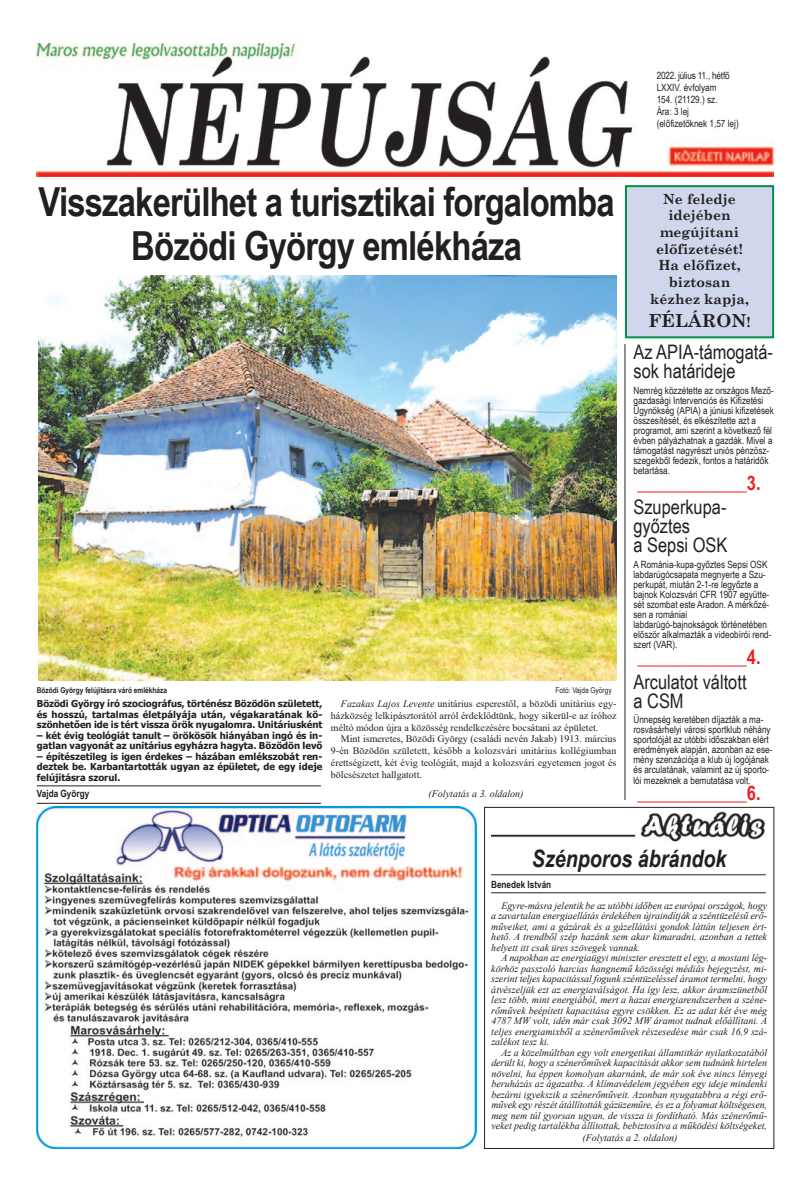
<style>
.page{position:relative;width:811px;height:1191px;background:#fff}
.page>*{position:absolute;margin:0;border:0;box-sizing:border-box;transform-origin:0 0}
.t1{font:700 40px/44px "Arial Narrow";letter-spacing:-.02em;color:#231f20;text-align:center}
.t2{font:italic 700 24px "Arial Narrow";color:#231f20}
.t3{font:20px/19px "Arial Narrow";color:#231f20}
.t4{font:700 20px "Arial Narrow";color:#ee1d23}
.t5{font:700 18px "Century Schoolbook";color:#231f20}
.t6{font:700 14px/16.7px "Century Schoolbook";color:#231f20;text-align:center}
.t7{font:italic 10px/10.5px "Times New Roman";color:#231f20;text-align:justify}
.t8{font:10px/10px "Arial Narrow";color:#231f20}
.t9{font:10px/11.8px "Times New Roman";color:#231f20;text-align:justify}
.t10{font:700 10px "Arial Narrow";color:#231f20}
.t11{font:700 9.5px/10.5px "Tahoma";color:#231f20;text-align:justify}
.t12{font:700 8px "Arial Narrow";color:#231f20}
.t13{font:8px "Arial Narrow";color:#231f20}
.s1{font-style:italic}
.s2{font-size:14px}
</style>
<div class="page">
<div style="left:484px;top:807px;width:290px;height:341px;border:1px solid #231f20"></div>
<img style="left:37px;top:44px;width:737px;height:133px">
<hr style="left:491px;top:892px;width:275px;height:1px;background:#231f20">
<hr style="left:491px;top:874px;width:275px;height:1px;background:#231f20">
<img style="left:38px;top:276px;width:579px;height:404px">
<img style="left:491px;top:811px;width:274px;height:31px">
<hr style="left:37px;top:803px;width:284px;height:1px;background:#231f20">
<hr style="left:37px;top:785px;width:284px;height:1px;background:#231f20">
<hr style="left:625px;top:344px;width:1px;height:456px;background:#231f20">
<div style="left:627px;top:187px;width:145px;height:149px;background:#d0d7ed"></div>
<div style="left:625px;top:185px;width:149px;height:153px;border:2px solid #008f46"></div>
<img style="left:37px;top:806px;width:440px;height:342px">
<p class="t8" style="left:656px;top:69px;width:84px;line-height:12px">2022. július 11., hétfő<br>LXXIV. évfolyam<br>154. (21129.) sz.<br>Ára: 3 lej (előfizetőknek 1,57 lej)</p>
<h1 class="t1" style="left:39px;top:180px;width:578px">Visszakerülhet a turisztikai forgalomba<br>Bözödi György emlékháza</h1>
<p class="t12" style="left:37px;top:685px;width:132px">Bözödi György felújításra váró emlékháza</p>
<p class="t13" style="left:555px;top:685px;width:58px">Fotó: Vajda György</p>
<p class="t11" style="left:37px;top:698px;width:287px">Bözödi György író szociográfus, történész Bözödön született, és hosszú, tartalmas életpályája után, végakaratának kö&shy;szönhetően ide is tért vissza örök nyugalomra. Unitáriusként</p>
<p class="t11" style="left:37px;top:730px;width:287px">– két évig teológiát tanult – örökösök hiányában ingó és in&shy;gatlan vagyonát az unitárius egyházra hagyta. Bözödön levő</p>
<p class="t11" style="left:37px;top:751px;width:287px">– építészetileg is igen érdekes – házában emlékszobát ren&shy;deztek be. Karbantartották ugyan az épületet, de egy ideje felújításra szorul.</p>
<p class="t10" style="left:37px;top:788px;width:54px">Vajda György</p>
<p class="t9" style="left:331px;top:698px;width:287px;text-indent:10px"><span class="s1">Fazakas Lajos Levente</span> unitárius esperestől, a bözödi unitárius egy&shy;házközség lelkipásztorától arról érdeklődtünk, hogy sikerül-e az íróhoz méltó módon újra a közösség rendelkezésére bocsátani az épületet.</p>
<p class="t9" style="left:331px;top:733px;width:287px;text-indent:10px">Mint ismeretes, Bözödi György (családi nevén Jakab) 1913. március 9-én Bözödön született, később a kolozsvári unitárius kollégiumban érettségizett, két évig teológiát, majd a kolozsvári egyetemen jogot és bölcsészetet hallgatott.</p>
<p class="t7" style="left:428px;top:788px;width:96px">(Folytatás a 3. oldalon)</p>
<h3 class="t6" style="left:650px;top:190px;width:100px">Ne feledje idejében megújítani előfizetését!<br>Ha előfizet, biztosan kézhez kapja,</h3>
<h3 class="t5" style="left:648px;top:309px;width:104px">FÉLÁRON<span class="s2">!</span></h3>
<h3 class="t3" style="left:633px;top:342px;width:141px">Az APIA-támogatá&shy;sok határideje</h3>
<p class="t8" style="left:633px;top:385px;width:142px">Nemrég közzétette az országos Mező&shy;gazdasági Intervenciós és Kifizetési Ügynökség (APIA) a júniusi kifizetések összesítését, és elkészítette azt a programot, ami szerint a következő fél évben pályázhatnak a gazdák. Mivel a támogatást nagyrészt uniós pénzösz&shy;szegekből fedezik, fontos a határidők betartása.</p>
<h3 class="t4" style="left:637px;top:471px;width:125px">____________3.</h3>
<h3 class="t3" style="left:633px;top:497px;width:95px">Szuperkupa&shy;győztes<br>a Sepsi OSK</h3>
<p class="t8" style="left:633px;top:559px;width:140px">A Románia-kupa-győztes Sepsi OSK labdarúgócsapata megnyerte a Szu&shy;perkupát, miután 2-1-re legyőzte a bajnok Kolozsvári CFR 1907 együtte&shy;sét szombat este Aradon. A mérkőzé&shy;sen a romániai labdarúgó-bajnokságok történetében először alkalmazták a videobírói rend&shy;szert (VAR).</p>
<h3 class="t4" style="left:637px;top:645px;width:125px">____________4.</h3>
<h3 class="t3" style="left:633px;top:672px;width:115px">Arculatot váltott a CSM</h3>
<p class="t8" style="left:633px;top:715px;width:141px">Ünnepség keretében díjazták a ma&shy;rosvásárhelyi városi sportklub néhány sportolóját az utóbbi időszakban elért eredmények alapján, azonban az ese&shy;mény szenzációja a klub új logójának és arculatának, valamint az új sporto&shy;lói mezeknek a bemutatása volt.</p>
<h3 class="t4" style="left:637px;top:781px;width:125px">____________6.</h3>
<h2 class="t2" style="left:532px;top:844px;width:196px">Szénporos ábrándok</h2>
<p class="t7" style="left:491px;top:900px;width:277px;text-indent:10px">Egyre-másra jelentik be az utóbbi időben az európai országok, hogy a zavartalan energiaellátás érdekében újraindítják a széntüzelésű erő&shy;műveiket, ami a gázárak és a gázellátási gondok láttán teljesen ért&shy;hető. A trendből szép hazánk sem akar kimaradni, azonban a tettek helyett itt csak üres szövegek vannak.</p>
<p class="t7" style="left:491px;top:952px;width:277px;text-indent:10px">A napokban az energiaügyi miniszter eresztett el egy, a mostani lég&shy;körhöz passzoló harcias hangnemű közösségi médiás bejegyzést, mi&shy;szerint teljes kapacitással fogunk széntüzeléssel áramot termelni, hogy átvészeljük ezt az energiaválságot. Ha így lesz, akkor áramszünetből lesz több, mint energiából, mert a hazai energiarendszerben a széne&shy;rőművek beépített kapacitása egyre csökken. Ez az adat két éve még 4787 MW volt, idén már csak 3092 MW áramot tudnak előállítani. A teljes energiamixből a szénerőművek részesedése már csak 16,9 szá&shy;zalékot tesz ki.</p>
<p class="t7" style="left:491px;top:1047px;width:277px;text-indent:10px">Az a közelmúltban egy volt energetikai államtitkár nyilatkozatából derült ki, hogy a szénerőművek kapacitását akkor sem tudnánk hirtelen növelni, ha éppen komolyan akarnánk, de már sok éve nincs lényegi beruházás az ágazatba. A klímavédelem jegyében egy ideje mindenki bezárni igyekszik a szénerőműveit. Azonban nyugatabbra a régi erő&shy;művek egy részét átállították gázüzeműre, és ez a folyamat költségesen, meg nem túl gyorsan ugyan, de vissza is fordítható. Más szénerőmű&shy;veket pedig tartalékba állítottak, bebiztosítva a működési költségeket,</p>
<p class="t10" style="left:491px;top:878px;width:62px">Benedek István</p>
<p class="t7" style="left:582px;top:1132px;width:96px">(Folytatás a 2. oldalon)</p>
</div>
